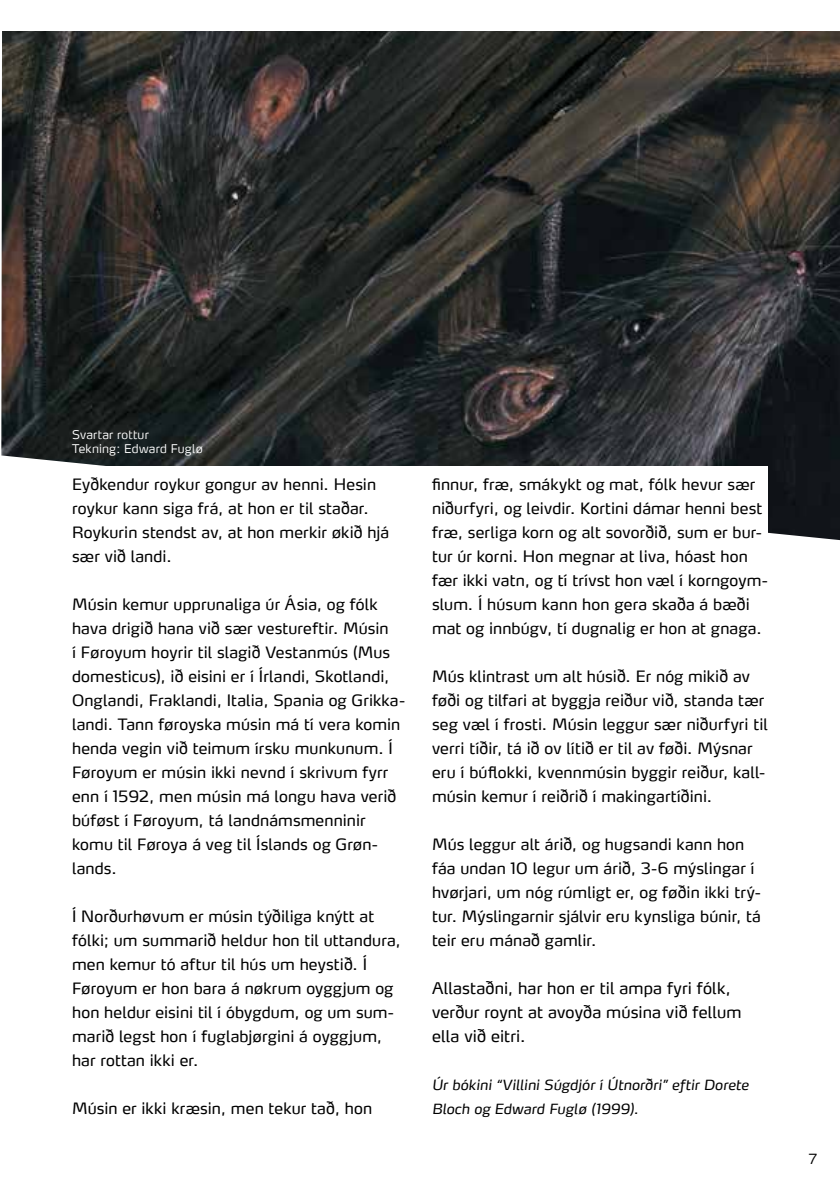
<style>
.page{position:relative;width:840px;height:1191px;background:#fff}
.page>*{position:absolute;margin:0;border:0;box-sizing:border-box;transform-origin:0 0}
.t1{font:16px/24px "Max LF";letter-spacing:.01em;color:#000}
.t2{font:15.6px/24px "Max LF";letter-spacing:.01em;color:#000}
.t3{font:italic 14px/24px "Max LF";letter-spacing:.01em;color:#000}
.t4{font:300 14px "Max LF";color:#000}
.t5{font:300 12px/14px "Max LF";letter-spacing:.02em;color:#fff}
</style>
<div class="page">
<img style="left:1px;top:31px;width:838px;height:509px">
<div style="left:72px;top:466px;width:695px;height:664px;background:#fff"></div>
<p class="t5" style="left:72px;top:427px;width:132px">Svartar rottur<br>Tekning: Edward Fuglø</p>
<p class="t2" style="left:72px;top:471px;width:318px">Eyðkendur roykur gongur av henni. Hesin roykur kann siga frá, at hon er til staðar.<br>Roykurin stendst av, at hon merkir økið hjá sær við landi.</p>
<p class="t2" style="left:72px;top:591px;width:334px">Músin kemur upprunaliga úr Ásia, og fólk hava drigið hana við sær vestureftir. Músin<br>í Føroyum hoyrir til slagið Vestanmús (Mus domesticus), ið eisini er í Írlandi, Skotlandi, Onglandi, Fraklandi, Italia, Spania og Grikka&shy;landi. Tann føroyska músin má tí vera komin henda vegin við teimum írsku munkunum. Í Føroyum er músin ikki nevnd í skrivum fyrr enn í 1592, men músin má longu hava verið búføst í Føroyum, tá landnámsmenninir komu til Føroya á veg til Íslands og Grøn&shy;lands.</p>
<p class="t2" style="left:72px;top:903px;width:330px">Í Norðurhøvum er músin týðiliga knýtt at fólki; um summarið heldur hon til uttandura, men kemur tó aftur til hús um heystið. Í Føroyum er hon bara á nøkrum oyggjum og hon heldur eisini til í óbygdum, og um sum&shy;marið legst hon í fuglabjørgini á oyggjum, har rottan ikki er.</p>
<p class="t2" style="left:72px;top:1095px;width:301px">Músin er ikki kræsin, men tekur tað, hon</p>
<p class="t2" style="left:432px;top:471px;width:337px">finnur, fræ, smákykt og mat, fólk hevur sær niðurfyri, og leivdir. Kortini dámar henni best fræ, serliga korn og alt sovorðið, sum er bur&shy;tur úr korni. Hon megnar at liva, hóast hon fær ikki vatn, og tí trívst hon væl í korngoym&shy;slum. Í húsum kann hon gera skaða á bæði mat og innbúgv, tí dugnalig er hon at gnaga.</p>
<p class="t2" style="left:432px;top:663px;width:337px">Mús klintrast um alt húsið. Er nóg mikið av føði og tilfari at byggja reiður við, standa tær seg væl í frosti. Músin leggur sær niðurfyri til verri tíðir, tá ið ov lítið er til av føði. Mýsnar eru í búflokki, kvennmúsin byggir reiður, kall&shy;músin kemur í reiðrið í makingartíðini.</p>
<p class="t2" style="left:432px;top:831px;width:330px">Mús leggur alt árið, og hugsandi kann hon fáa undan 10 legur um árið, 3-6 mýslingar í hvørjari, um nóg rúmligt er, og føðin ikki trý&shy;tur. Mýslingarnir sjálvir eru kynsliga búnir, tá teir eru mánað gamlir.</p>
<p class="t1" style="left:432px;top:975px;width:311px">Allastaðni, har hon er til ampa fyri fólk, verður roynt at avoyða músina við fellum ella við eitri.</p>
<p class="t3" style="left:432px;top:1072px;width:318px">Úr bókini “Villini Súgdjór í Útnorðri” eftir Dorete<br>Bloch og Edward Fuglø (1999).</p>
<p class="t4" style="left:808px;top:1150px;width:10px">7</p>
</div>
